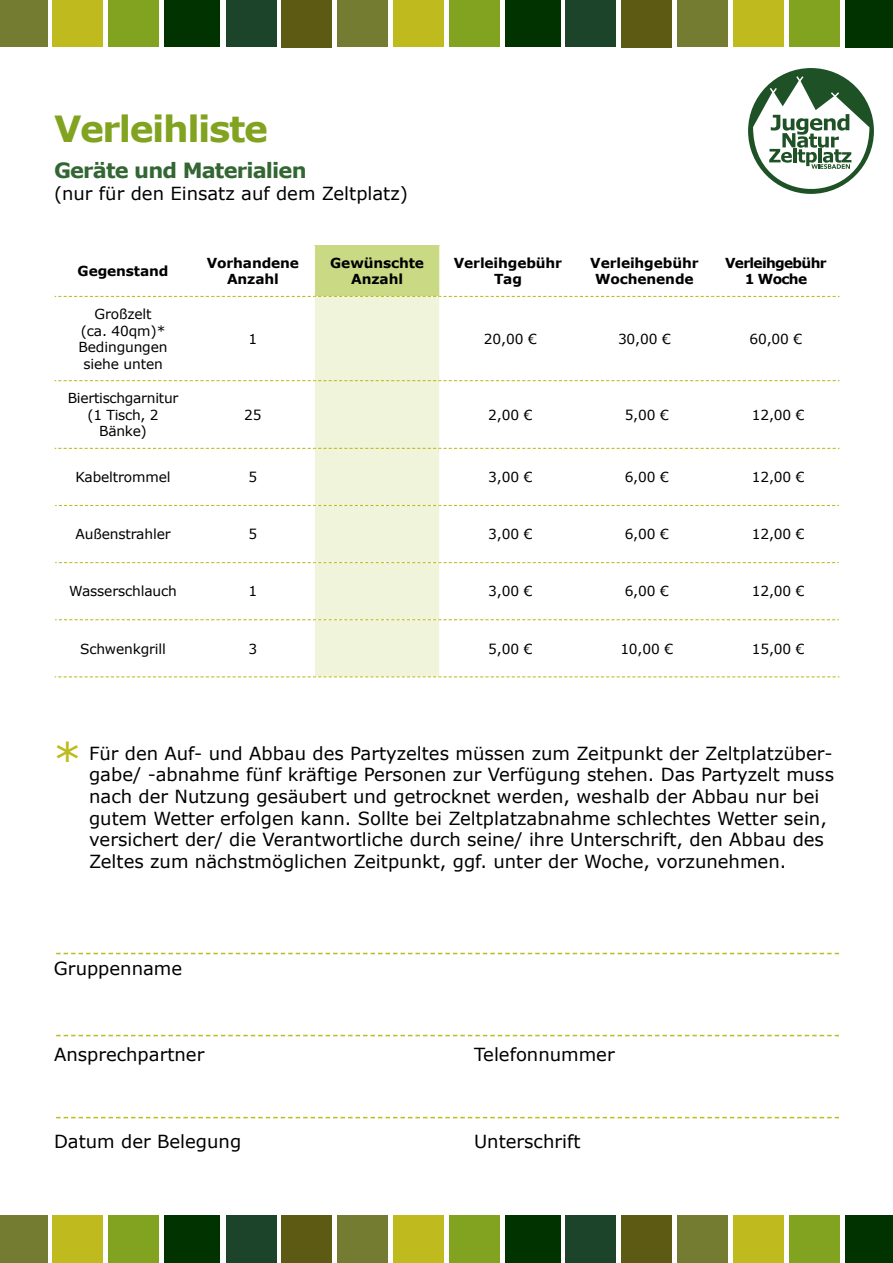
<style>
.page{position:relative;width:893px;height:1263px;background:#fff}
.page>*{position:absolute;margin:0;border:0;box-sizing:border-box;transform-origin:0 0}
.t1{font:45px "Verdana";color:#bfbb1e}
.t2{font:700 36px "Verdana";letter-spacing:-.04em;color:#81a31f}
.t3{font:700 21px "Verdana";letter-spacing:-.04em;color:#363}
.t4{font:18px/21.6px "Verdana";color:#000}
.Einf__Abs{font:13.8px/16.5px "Verdana";letter-spacing:-.01em;color:#000;text-align:center}
.Einf__Abs-2{font:700 13.8px/16.5px "Verdana";letter-spacing:-.01em;color:#000;text-align:center}
.Einf__Abs-3{font:700 13.8px/16.5px "Verdana";letter-spacing:-.05em;color:#000;text-align:center}
</style>
<div class="page">
<div style="left:566px;top:0;width:50px;height:47px;background:#1c442b"></div>
<div style="left:622px;top:0;width:50px;height:47px;background:#5d5a14"></div>
<div style="left:678px;top:0;width:50px;height:47px;background:#747c32"></div>
<div style="left:733px;top:0;width:51px;height:47px;background:#bfbb1e"></div>
<div style="left:789px;top:0;width:50px;height:47px;background:#81a31f"></div>
<div style="left:845px;top:0;width:48px;height:47px;background:#030"></div>
<div style="left:226px;top:0;width:50px;height:47px;background:#1c442b"></div>
<div style="left:282px;top:0;width:50px;height:47px;background:#5d5a14"></div>
<div style="left:338px;top:0;width:50px;height:47px;background:#747c32"></div>
<div style="left:0;top:0;width:47px;height:47px;background:#747c32"></div>
<div style="left:394px;top:0;width:50px;height:47px;background:#bfbb1e"></div>
<div style="left:53px;top:0;width:50px;height:47px;background:#bfbb1e"></div>
<div style="left:450px;top:0;width:50px;height:47px;background:#81a31f"></div>
<div style="left:109px;top:0;width:50px;height:47px;background:#81a31f"></div>
<div style="left:506px;top:0;width:55px;height:47px;background:#030"></div>
<div style="left:165px;top:0;width:55px;height:47px;background:#030"></div>
<div style="left:566px;top:1215px;width:50px;height:48px;background:#1c442b"></div>
<div style="left:622px;top:1215px;width:50px;height:48px;background:#5d5a14"></div>
<div style="left:678px;top:1215px;width:50px;height:48px;background:#747c32"></div>
<div style="left:733px;top:1215px;width:51px;height:48px;background:#bfbb1e"></div>
<div style="left:789px;top:1215px;width:50px;height:48px;background:#81a31f"></div>
<div style="left:845px;top:1215px;width:48px;height:48px;background:#030"></div>
<div style="left:226px;top:1215px;width:50px;height:48px;background:#1c442b"></div>
<div style="left:282px;top:1215px;width:50px;height:48px;background:#5d5a14"></div>
<div style="left:338px;top:1215px;width:50px;height:48px;background:#747c32"></div>
<div style="left:0;top:1215px;width:47px;height:48px;background:#747c32"></div>
<div style="left:394px;top:1215px;width:50px;height:48px;background:#bfbb1e"></div>
<div style="left:53px;top:1215px;width:50px;height:48px;background:#bfbb1e"></div>
<div style="left:450px;top:1215px;width:50px;height:48px;background:#81a31f"></div>
<div style="left:109px;top:1215px;width:50px;height:48px;background:#81a31f"></div>
<div style="left:506px;top:1215px;width:55px;height:48px;background:#030"></div>
<div style="left:165px;top:1215px;width:55px;height:48px;background:#030"></div>
<svg style="left:748px;top:68px;width:126px;height:126px"></svg>
<svg style="left:56px;top:953px;width:783px;height:1px"></svg>
<svg style="left:56px;top:1035px;width:783px;height:1px"></svg>
<svg style="left:56px;top:1117px;width:783px;height:1px"></svg>
<div style="left:315px;top:246px;width:125px;height:50px;background:#cad984"></div>
<div style="left:315px;top:297px;width:124px;height:379px;background:#eff4da"></div>
<hr style="left:439px;top:246px;width:1px;height:50px;background:#fff">
<svg style="left:55px;top:296px;width:784px;height:1px"></svg>
<svg style="left:55px;top:380px;width:784px;height:1px"></svg>
<svg style="left:55px;top:448px;width:784px;height:1px"></svg>
<svg style="left:55px;top:505px;width:784px;height:1px"></svg>
<svg style="left:55px;top:562px;width:784px;height:1px"></svg>
<svg style="left:55px;top:619px;width:784px;height:1px"></svg>
<svg style="left:55px;top:676px;width:784px;height:1px"></svg>
<p class="t2" style="left:54px;top:104px;width:215px">Verleihliste</p>
<p class="t3" style="left:54px;top:156px;width:254px">Geräte und Materialien</p>
<p class="t4" style="left:54px;top:183px;width:355px">(nur für den Einsatz auf dem Zeltplatz)</p>
<p class="Einf__Abs-2" style="left:78px;top:263px;width:92px">Gegenstand</p>
<p class="Einf__Abs-2" style="left:207px;top:254px;width:94px">Vorhandene<br>Anzahl</p>
<p class="Einf__Abs-2" style="left:330px;top:254px;width:95px">Gewünschte<br>Anzahl</p>
<p class="Einf__Abs-2" style="left:454px;top:254px;width:110px">Verleihgebühr<br>Tag</p>
<p class="Einf__Abs-2" style="left:590px;top:254px;width:110px">Verleihgebühr<br>Wochenende</p>
<p class="Einf__Abs-3" style="left:725px;top:254px;width:103px">Verleihgebühr<br>1 Woche</p>
<p class="Einf__Abs" style="left:79px;top:306px;width:90px">Großzelt<br>(ca. 40qm)*<br>Bedingungen siehe unten</p>
<p class="Einf__Abs" style="left:249px;top:331px;width:10px">1</p>
<p class="Einf__Abs" style="left:484px;top:331px;width:54px">20,00 €</p>
<p class="Einf__Abs" style="left:618px;top:331px;width:54px">30,00 €</p>
<p class="Einf__Abs" style="left:749px;top:331px;width:54px">60,00 €</p>
<p class="Einf__Abs" style="left:68px;top:390px;width:112px">Biertischgarnitur (1 Tisch, 2<br>Bänke)</p>
<p class="Einf__Abs" style="left:244px;top:407px;width:19px">25</p>
<p class="Einf__Abs" style="left:488px;top:407px;width:46px">2,00 €</p>
<p class="Einf__Abs" style="left:625px;top:407px;width:46px">5,00 €</p>
<p class="Einf__Abs" style="left:752px;top:407px;width:54px">12,00 €</p>
<p class="Einf__Abs" style="left:76px;top:469px;width:97px">Kabeltrommel</p>
<p class="Einf__Abs" style="left:249px;top:469px;width:10px">5</p>
<p class="Einf__Abs" style="left:488px;top:469px;width:46px">3,00 €</p>
<p class="Einf__Abs" style="left:625px;top:469px;width:46px">6,00 €</p>
<p class="Einf__Abs" style="left:752px;top:469px;width:54px">12,00 €</p>
<p class="Einf__Abs" style="left:76px;top:526px;width:97px">Außenstrahler</p>
<p class="Einf__Abs" style="left:249px;top:526px;width:10px">5</p>
<p class="Einf__Abs" style="left:488px;top:526px;width:46px">3,00 €</p>
<p class="Einf__Abs" style="left:625px;top:526px;width:46px">6,00 €</p>
<p class="Einf__Abs" style="left:752px;top:526px;width:54px">12,00 €</p>
<p class="Einf__Abs" style="left:69px;top:583px;width:109px">Wasserschlauch</p>
<p class="Einf__Abs" style="left:249px;top:583px;width:10px">1</p>
<p class="Einf__Abs" style="left:488px;top:583px;width:46px">3,00 €</p>
<p class="Einf__Abs" style="left:625px;top:583px;width:46px">6,00 €</p>
<p class="Einf__Abs" style="left:752px;top:583px;width:54px">12,00 €</p>
<p class="Einf__Abs" style="left:80px;top:640px;width:87px">Schwenkgrill</p>
<p class="Einf__Abs" style="left:249px;top:640px;width:10px">3</p>
<p class="Einf__Abs" style="left:488px;top:640px;width:46px">5,00 €</p>
<p class="Einf__Abs" style="left:620px;top:640px;width:54px">10,00 €</p>
<p class="Einf__Abs" style="left:752px;top:640px;width:54px">15,00 €</p>
<p class="t1" style="left:53px;top:731px;width:30px">*</p>
<p class="t4" style="left:89px;top:743px;width:746px">Für den Auf- und Abbau des Partyzeltes müssen zum Zeitpunkt der Zeltplatzüber&shy;gabe/ -abnahme fünf kräftige Personen zur Verfügung stehen. Das Partyzelt muss nach der Nutzung gesäubert und getrocknet werden, weshalb der Abbau nur bei gutem Wetter erfolgen kann. Sollte bei Zeltplatzabnahme schlechtes Wetter sein, versichert der/ die Verantwortliche durch seine/ ihre Unterschrift, den Abbau des Zeltes zum nächstmöglichen Zeitpunkt, ggf. unter der Woche, vorzunehmen.</p>
<p class="t4" style="left:54px;top:958px;width:130px">Gruppenname</p>
<p class="t4" style="left:54px;top:1044px;width:152px">Ansprechpartner</p>
<p class="t4" style="left:474px;top:1044px;width:142px">Telefonnummer</p>
<p class="t4" style="left:54px;top:1131px;width:189px">Datum der Belegung</p>
<p class="t4" style="left:474px;top:1131px;width:108px">Unterschrift</p>
</div>
